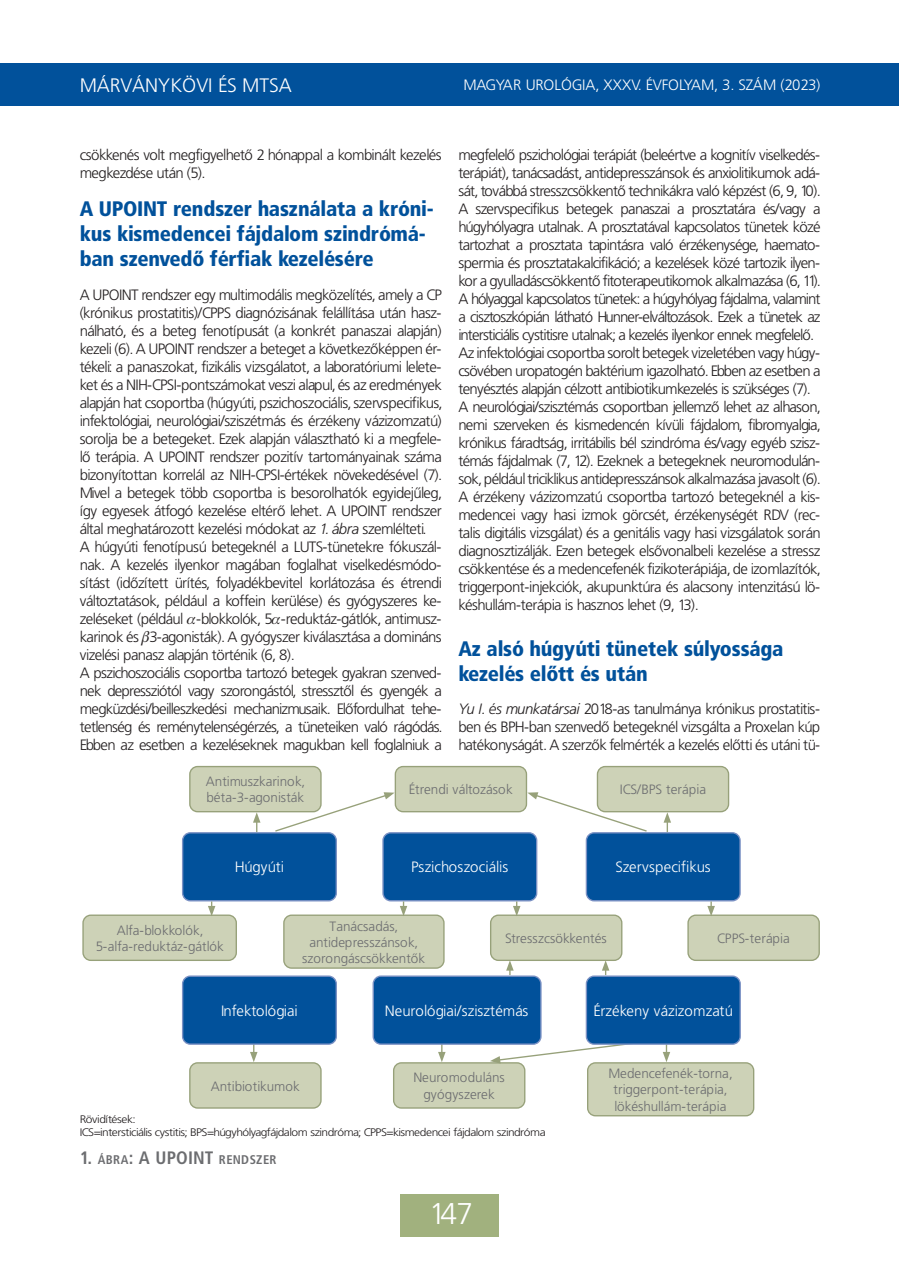
<style>
.page{position:relative;width:899px;height:1266px;background:#fff}
.page>*{position:absolute;margin:0;border:0;box-sizing:border-box;transform-origin:0 0}
.t1{font:30px "Frutiger Lt PFL";color:#fff}
.t2{font:21px/25.2px "Frutiger Blk Cn PFL";color:#01519b}
.t3{font:19.5px "Frutiger Lt PFL";letter-spacing:.04em;color:#fff}
.t4{font:700 18px "Frutiger Cn PFL";color:#6c6d70}
.t5{font:15px/18px "Frutiger Lt PFL";letter-spacing:-.01em;color:#231f20}
.t6{font:15px "Frutiger Lt PFL";letter-spacing:.04em;color:#fff}
.t7{font:13.5px/16.2px "Frutiger Lt PFL";letter-spacing:.04em;color:#6c6d70;text-align:center}
.t8{font:700 12.6px "Frutiger Cn PFL";letter-spacing:.055em;color:#6c6d70}
.t9{font:10.95px/13px "Frutiger Lt PFL";color:#231f20;scale:1.1 1}
.s1{font-style:italic}
.s2{font-size:12.6px}
</style>
<div class="page">
<div style="left:0;top:63px;width:899px;height:43px;background:#01519b"></div>
<div style="left:401px;top:1194px;width:98px;height:43px;background:#a1b17e"></div>
<div style="left:190px;top:767px;width:131px;height:45px;background:#cdd2b7;border-radius:8px"></div>
<div style="left:189px;top:766px;width:132px;height:46px;border:1px solid #97a17a;border-radius:8px"></div>
<div style="left:190px;top:1063px;width:131px;height:45px;background:#cdd2b7;border-radius:8px"></div>
<div style="left:189px;top:1062px;width:132px;height:47px;border:1px solid #97a17a;border-radius:8px"></div>
<div style="left:393px;top:1063px;width:132px;height:45px;background:#cdd2b7;border-radius:8px"></div>
<div style="left:393px;top:1062px;width:132px;height:47px;border:1px solid #97a17a;border-radius:8px"></div>
<div style="left:587px;top:1063px;width:166px;height:53px;background:#cdd2b7;border-radius:8px"></div>
<div style="left:587px;top:1062px;width:167px;height:54px;border:1px solid #97a17a;border-radius:8px"></div>
<div style="left:83px;top:915px;width:153px;height:45px;background:#cdd2b7;border-radius:8px"></div>
<div style="left:82px;top:914px;width:155px;height:47px;border:1px solid #97a17a;border-radius:8px"></div>
<div style="left:183px;top:833px;width:153px;height:68px;background:#01519b;border-radius:8px"></div>
<div style="left:182px;top:832px;width:155px;height:69px;border:1px solid #7b91c4;border-radius:8px"></div>
<div style="left:383px;top:833px;width:153px;height:68px;background:#01519b;border-radius:8px"></div>
<div style="left:382px;top:832px;width:155px;height:69px;border:1px solid #7b91c4;border-radius:8px"></div>
<div style="left:586px;top:833px;width:154px;height:68px;background:#01519b;border-radius:8px"></div>
<div style="left:585px;top:832px;width:155px;height:69px;border:1px solid #7b91c4;border-radius:8px"></div>
<div style="left:395px;top:767px;width:131px;height:45px;background:#cdd2b7;border-radius:8px"></div>
<div style="left:394px;top:766px;width:133px;height:46px;border:1px solid #97a17a;border-radius:8px"></div>
<div style="left:284px;top:915px;width:160px;height:53px;background:#cdd2b7;border-radius:8px"></div>
<div style="left:283px;top:914px;width:161px;height:55px;border:1px solid #97a17a;border-radius:8px"></div>
<div style="left:597px;top:767px;width:131px;height:45px;background:#cdd2b7;border-radius:8px"></div>
<div style="left:596px;top:766px;width:133px;height:46px;border:1px solid #97a17a;border-radius:8px"></div>
<div style="left:490px;top:915px;width:131px;height:45px;background:#cdd2b7;border-radius:8px"></div>
<div style="left:490px;top:914px;width:132px;height:47px;border:1px solid #97a17a;border-radius:8px"></div>
<div style="left:688px;top:915px;width:131px;height:45px;background:#cdd2b7;border-radius:8px"></div>
<div style="left:687px;top:914px;width:132px;height:47px;border:1px solid #97a17a;border-radius:8px"></div>
<svg style="left:253px;top:812px;width:7px;height:20px"></svg>
<svg style="left:663px;top:812px;width:8px;height:20px"></svg>
<svg style="left:274px;top:792px;width:120px;height:41px"></svg>
<svg style="left:527px;top:792px;width:121px;height:41px"></svg>
<svg style="left:208px;top:901px;width:7px;height:15px"></svg>
<svg style="left:400px;top:901px;width:7px;height:15px"></svg>
<svg style="left:513px;top:901px;width:7px;height:15px"></svg>
<svg style="left:250px;top:1045px;width:7px;height:17px"></svg>
<svg style="left:438px;top:1045px;width:7px;height:17px"></svg>
<svg style="left:662px;top:1045px;width:8px;height:17px"></svg>
<svg style="left:707px;top:901px;width:8px;height:15px"></svg>
<svg style="left:506px;top:960px;width:7px;height:15px"></svg>
<svg style="left:602px;top:960px;width:7px;height:15px"></svg>
<svg style="left:490px;top:1041px;width:152px;height:23px"></svg>
<div style="left:183px;top:976px;width:153px;height:68px;background:#01519b;border-radius:8px"></div>
<div style="left:182px;top:975px;width:155px;height:70px;border:1px solid #7b91c4;border-radius:8px"></div>
<div style="left:373px;top:976px;width:168px;height:68px;background:#01519b;border-radius:8px"></div>
<div style="left:372px;top:975px;width:169px;height:70px;border:1px solid #7b91c4;border-radius:8px"></div>
<div style="left:586px;top:976px;width:154px;height:68px;background:#01519b;border-radius:8px"></div>
<div style="left:585px;top:975px;width:156px;height:70px;border:1px solid #7b91c4;border-radius:8px"></div>
<h3 class="t3" style="left:80px;top:74px;width:213px">MÁRVÁNYKÖVI ÉS MTSA</h3>
<p class="t6" style="left:463px;top:77px;width:358px">MAGYAR UROLÓGIA, XXXV. ÉVFOLYAM, 3. SZÁM (2023)</p>
<p class="t5" style="left:80px;top:146px;width:363px">csökkenés volt megfigyelhető 2 hónappal a kombinált kezelés megkezdése után (5).</p>
<h2 class="t2" style="left:80px;top:196px;width:355px">A UPOINT rendszer használata a króni&shy;kus kismedencei fájdalom szindrómá&shy;ban szenvedő férfiak kezelésére</h2>
<p class="t5" style="left:80px;top:286px;width:363px">A UPOINT rendszer egy multimodális megközelítés, amely a CP (krónikus prostatitis)/CPPS diagnózisának felállítása után hasz&shy;nálható, és a beteg fenotípusát (a konkrét panaszai alapján) kezeli (6). A UPOINT rendszer a beteget a következőképpen ér&shy;tékeli: a panaszokat, fizikális vizsgálatot, a laboratóriumi lelete&shy;ket és a NIH-CPSI-pontszámokat veszi alapul, és az eredmények alapján hat csoportba (húgyúti, pszichoszociális, szervspecifikus, infektológiai, neurológiai/sziszétmás és érzékeny vázizomzatú) sorolja be a betegeket. Ezek alapján választható ki a megfele&shy;lő terápia. A UPOINT rendszer pozitív tartományainak száma bizonyítottan korrelál az NIH-CPSI-értékek növekedésével (7).<br>Mivel a betegek több csoportba is besorolhatók egyidejűleg, így egyesek átfogó kezelése eltérő lehet. A UPOINT rendszer által meghatározott kezelési módokat az <span class="s1">1. ábra</span> szemlélteti.<br>A húgyúti fenotípusú betegeknél a LUTS-tünetekre fókuszál&shy;nak. A kezelés ilyenkor magában foglalhat viselkedésmódo&shy;sítást (időzített ürítés, folyadékbevitel korlátozása és étrendi változtatások, például a koffein kerülése) és gyógyszeres ke&shy;zeléseket (például -blokkolók, 5 -reduktáz-gátlók, antimusz&shy;karinok és 3-agonisták). A gyógyszer kiválasztása a domináns vizelési panasz alapján történik (6, 8).<br>A pszichoszociális csoportba tartozó betegek gyakran szenved&shy;nek depressziótól vagy szorongástól, stressztől és gyengék a megküzdési/beilleszkedési mechanizmusaik. Előfordulhat tehe&shy;tetlenség és reménytelenségérzés, a tüneteiken való rágódás.<br>Ebben az esetben a kezeléseknek magukban kell foglalniuk a</p>
<p class="t5" style="left:458px;top:146px;width:363px">megfelelő pszichológiai terápiát (beleértve a kognitív viselkedés&shy;terápiát), tanácsadást, antidepresszánsok és anxiolitikumok adá&shy;sát, továbbá stresszcsökkentő technikákra való képzést (6, 9, 10).<br>A szervspecifikus betegek panaszai a prosztatára és/vagy a húgyhólyagra utalnak. A prosztatával kapcsolatos tünetek közé tartozhat a prosztata tapintásra való érzékenysége, haemato&shy;spermia és prosztatakalcifikáció; a kezelések közé tartozik ilyen&shy;kor a gyulladáscsökkentő fitoterapeutikomok alkalmazása (6, 11).<br>A hólyaggal kapcsolatos tünetek: a húgyhólyag fájdalma, valamint a cisztoszkópián látható Hunner-elváltozások. Ezek a tünetek az intersticiális cystitisre utalnak; a kezelés ilyenkor ennek megfelelő.<br>Az infektológiai csoportba sorolt betegek vizeletében vagy húgy&shy;csövében uropatogén baktérium igazolható. Ebben az esetben a tenyésztés alapján célzott antibiotikumkezelés is szükséges (7).<br>A neurológiai/szisztémás csoportban jellemző lehet az alhason, nemi szerveken és kismedencén kívüli fájdalom, fibromyalgia, krónikus fáradtság, irritábilis bél szindróma és/vagy egyéb szisz&shy;témás fájdalmak (7, 12). Ezeknek a betegeknek neuromodulán&shy;sok, például triciklikus antidepresszánsok alkalmazása javasolt (6).<br>A érzékeny vázizomzatú csoportba tartozó betegeknél a kis&shy;medencei vagy hasi izmok görcsét, érzékenységét RDV (rec&shy;talis digitális vizsgálat) és a genitális vagy hasi vizsgálatok során diagnosztizálják. Ezen betegek elsővonalbeli kezelése a stressz csökkentése és a medencefenék fizikoterápiája, de izomlazítók, triggerpont-injekciók, akupunktúra és alacsony intenzitású lö&shy;késhullám-terápia is hasznos lehet (9, 13).</p>
<h2 class="t2" style="left:458px;top:636px;width:326px">Az alsó húgyúti tünetek súlyossága kezelés előtt és után</h2>
<p class="t5" style="left:458px;top:700px;width:363px;text-align:justify"><span class="s1">Yu I. és munkatársai</span> 2018-as tanulmánya krónikus prostatitis&shy;ben és BPH-ban szenvedő betegeknél vizsgálta a Proxelan kúp hatékonyságát. A szerzők felmérték a kezelés előtti és utáni tü-</p>
<p class="t7" style="left:206px;top:773px;width:100px;text-align:left">Antimuszkarinok, béta-3-agonisták</p>
<p class="t7" style="left:409px;top:782px;width:105px">Étrendi változások</p>
<p class="t7" style="left:620px;top:782px;width:87px">ICS/BPS terápia</p>
<p class="t6" style="left:235px;top:859px;width:50px">Húgyúti</p>
<p class="t6" style="left:411px;top:859px;width:98px">Pszichoszociális</p>
<p class="t6" style="left:615px;top:859px;width:97px">Szervspecifikus</p>
<p class="t7" style="left:96px;top:922px;width:129px">Alfa-blokkolók,<br>5-alfa-reduktáz-gátlók</p>
<p class="t7" style="left:302px;top:918px;width:124px">Tanácsadás, antidepresszánsok, szorongáscsökkentők</p>
<p class="t7" style="left:505px;top:930px;width:103px">Stresszcsökkentés</p>
<p class="t7" style="left:717px;top:930px;width:74px">CPPS-terápia</p>
<p class="t6" style="left:221px;top:1002px;width:77px">Infektológiai</p>
<p class="t6" style="left:385px;top:1002px;width:145px">Neurológiai/szisztémás</p>
<p class="t6" style="left:593px;top:1002px;width:140px">Érzékeny vázizomzatú</p>
<p class="t7" style="left:211px;top:1078px;width:90px">Antibiotikumok</p>
<p class="t7" style="left:413px;top:1070px;width:92px">Neuromoduláns gyógyszerek</p>
<p class="t7" style="left:608px;top:1066px;width:125px">Medencefenék-torna, triggerpont-terápia, lökéshullám-terápia</p>
<p class="t9" style="left:80px;top:1113px;width:424px">Rövidítések:<br>ICS=intersticiális cystitis; BPS=húgyhólyagfájdalom szindróma; CPPS=kismedencei fájdalom szindróma</p>
<p class="t4" style="left:80px;top:1147px;width:87px">1. <span class="s2">ÁBRA</span>: A UPOINT</p>
<p class="t8" style="left:219px;top:1153px;width:59px">RENDSZER</p>
<h1 class="t1" style="left:429px;top:1197px;width:43px">147</h1>
</div>
